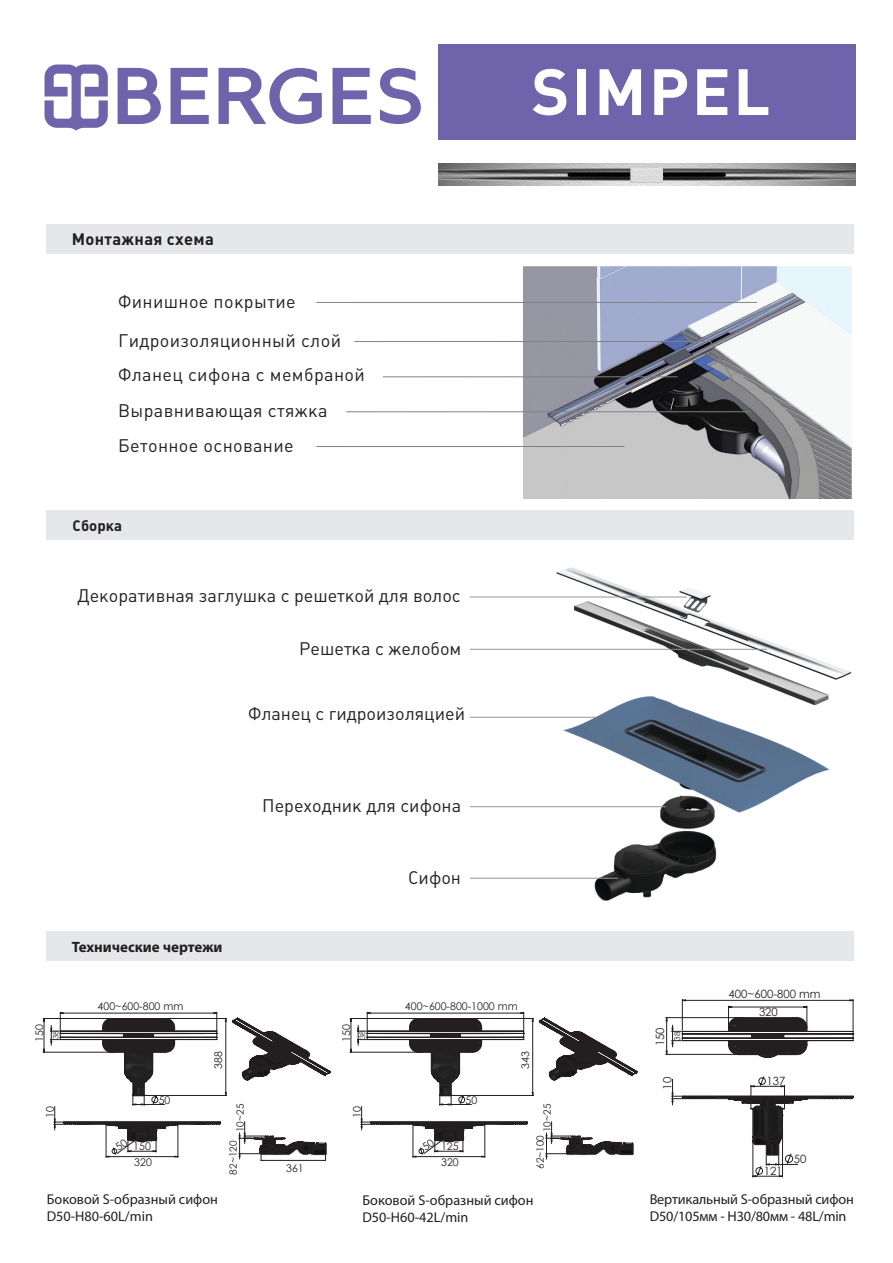
<style>
.page{position:relative;width:893px;height:1263px;background:#fff}
.page>*{position:absolute;margin:0;border:0;box-sizing:border-box;transform-origin:0 0}
.t1{font:700 64.35px "Plumb C";letter-spacing:.04em;color:#fff}
.t2{font:18px/35.2px "Plumb C";letter-spacing:.02em;color:#231f20}
.t3{font:18px "Plumb C";color:#231f20}
.t4{font:700 16.5px "Plumb C";letter-spacing:.02em;color:#231f20}
.t5{font:700 15px "Myriad Pro";color:#231f20}
.t6{font:700 15px "Plumb C";color:#231f20}
.t7{font:14.25px/17.1px "Myriad Pro";color:#231f20}
.t8{font:11.4px "Century Gothic";color:#231f20}
.t9{font:10.65px "Century Gothic";color:#231f20}
.t10{font:10.05px "Century Gothic";color:#231f20}
.t11{font:7.95px "Century Gothic";color:#231f20}
.t12{font:7.5px "Century Gothic";color:#231f20}
</style>
<div class="page">
<img style="left:500px;top:567px;width:352px;height:334px">
<div style="left:438px;top:44px;width:417px;height:95px;background:#6f64ac"></div>
<div style="left:46px;top:224px;width:808px;height:30px;background:#e6e7e9"></div>
<div style="left:46px;top:511px;width:808px;height:29px;background:#e6e7e9"></div>
<div style="left:46px;top:931px;width:808px;height:29px;background:#e6e7e9"></div>
<img style="left:438px;top:164px;width:417px;height:22px">
<hr style="left:853px;top:999px;width:1px;height:31px;background:#231f20">
<svg style="left:666px;top:999px;width:187px;height:178px"></svg>
<img style="left:524px;top:267px;width:327px;height:232px">
<svg style="left:316px;top:302px;width:442px;height:145px"></svg>
<hr style="left:470px;top:596px;width:217px;height:1px;background:#939598">
<hr style="left:470px;top:649px;width:297px;height:1px;background:#939598">
<hr style="left:470px;top:717px;width:127px;height:1px;background:#939598">
<hr style="left:470px;top:806px;width:196px;height:1px;background:#939598">
<hr style="left:470px;top:878px;width:148px;height:1px;background:#939598">
<svg style="left:45px;top:65px;width:63px;height:66px"></svg>
<svg style="left:333px;top:68px;width:38px;height:56px"></svg>
<svg style="left:118px;top:68px;width:43px;height:56px"></svg>
<svg style="left:170px;top:68px;width:39px;height:56px"></svg>
<svg style="left:218px;top:68px;width:104px;height:56px"></svg>
<svg style="left:380px;top:68px;width:41px;height:56px"></svg>
<svg style="left:350px;top:1012px;width:288px;height:147px"></svg>
<svg style="left:43px;top:1012px;width:288px;height:149px"></svg>
<h1 class="t1" style="left:531px;top:55px;width:240px">SIMPEL</h1>
<p class="t4" style="left:72px;top:230px;width:144px">Монтажная схема</p>
<p class="t2" style="left:118px;top:283px;width:224px;line-height:38.2px">Финишное покрытие<br>Гидроизоляционный слой</p>
<p class="t2" style="left:118px;top:357px;width:248px">Фланец сифона с мембраной<br>Выравнивающая стяжка<br>Бетонное основание</p>
<p class="t6" style="left:73px;top:517px;width:51px">Сборка</p>
<p class="t3" style="left:77px;top:585px;width:385px">Декоративная заглушка с решеткой для волос</p>
<p class="t3" style="left:299px;top:638px;width:164px">Решетка с желобом</p>
<p class="t3" style="left:248px;top:703px;width:218px">Фланец с гидроизоляцией</p>
<p class="t3" style="left:262px;top:795px;width:201px">Переходник для сифона</p>
<p class="t2" style="left:408px;top:860px;width:55px">Сифон</p>
<p class="t5" style="left:72px;top:937px;width:152px">Технические чертежи</p>
<p class="t8" style="left:729px;top:986px;width:94px">400~600-800 mm</p>
<p class="t9" style="left:98px;top:999px;width:87px">400~600-800 mm</p>
<p class="t9" style="left:405px;top:999px;width:114px">400~600-800-1000 mm</p>
<p class="t8" style="left:759px;top:1004px;width:20px">320</p>
<p class="t9" style="left:32px;top:1042px;width:19px;rotate:-90deg">150</p>
<p class="t12" style="left:50px;top:1039px;width:10px;rotate:-90deg">38</p>
<p class="t9" style="left:339px;top:1042px;width:19px;rotate:-90deg">150</p>
<p class="t12" style="left:357px;top:1039px;width:10px;rotate:-90deg">38</p>
<p class="t8" style="left:652px;top:1046px;width:20px;rotate:-90deg">150</p>
<p class="t11" style="left:672px;top:1041px;width:10px;rotate:-90deg">38</p>
<p class="t9" style="left:211px;top:1068px;width:19px;rotate:-90deg">388</p>
<p class="t9" style="left:518px;top:1068px;width:19px;rotate:-90deg">343</p>
<p class="t8" style="left:659px;top:1090px;width:14px;rotate:-90deg">10</p>
<p class="t8" style="left:766px;top:1073px;width:20px">137</p>
<p class="t9" style="left:43px;top:1118px;width:13px;rotate:-90deg">10</p>
<p class="t9" style="left:159px;top:1092px;width:13px">50</p>
<p class="t10" style="left:233px;top:1132px;width:30px;rotate:-90deg">10~25</p>
<p class="t9" style="left:349px;top:1118px;width:13px;rotate:-90deg">10</p>
<p class="t9" style="left:466px;top:1092px;width:13px">50</p>
<p class="t10" style="left:540px;top:1132px;width:30px;rotate:-90deg">10~25</p>
<p class="t9" style="left:133px;top:1139px;width:19px">150</p>
<p class="t9" style="left:134px;top:1155px;width:19px">320</p>
<p class="t10" style="left:226px;top:1174px;width:35px;rotate:-90deg">82~120</p>
<p class="t9" style="left:286px;top:1161px;width:19px">361</p>
<p class="t9" style="left:441px;top:1139px;width:19px">125</p>
<p class="t9" style="left:441px;top:1155px;width:19px">320</p>
<p class="t10" style="left:533px;top:1169px;width:35px;rotate:-90deg">62~100</p>
<p class="t8" style="left:764px;top:1163px;width:20px">121</p>
<p class="t8" style="left:794px;top:1151px;width:14px">50</p>
<p class="t7" style="left:47px;top:1190px;width:173px">Боковой S-образный сифон<br>D50-H80-60L/min</p>
<p class="t7" style="left:362px;top:1191px;width:173px">Боковой S-образный сифон<br>D50-H60-42L/min</p>
<p class="t7" style="left:650px;top:1190px;width:206px">Вертикальный S-образный сифон<br>D50/105мм - Н30/80мм - 48L/min</p>
</div>
